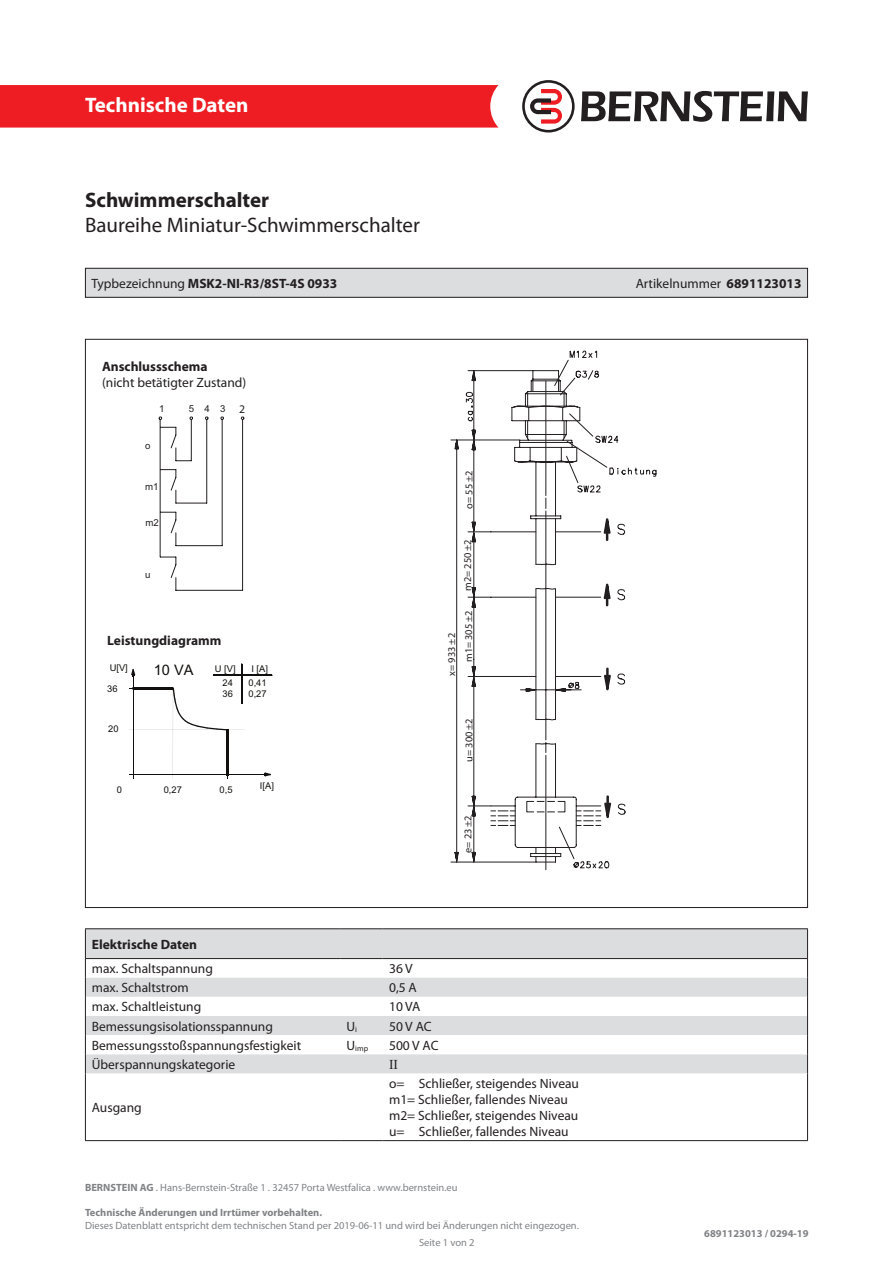
<style>
.page{position:relative;width:893px;height:1263px;background:#fff}
.page>*{position:absolute;margin:0;border:0;box-sizing:border-box;transform-origin:0 0}
.t1{font:21px "Myriad Pro";color:#231f20}
.t2{font:700 21px "Myriad Pro";color:#231f20}
.t3{font:700 21px "Myriad Pro";color:#fff}
.t4{font:14.4px "Arial";color:#11100e}
.t5{font:13.5px/16.2px "Myriad Pro";color:#231f20}
.t6{font:700 13.5px "Myriad Pro";color:#231f20}
.t7{font:13.5px "Times New Roman";color:#231f20}
.t8{font:11.7px "Myriad Pro";color:#231f20}
.t9{font:10.5px "Myriad Pro";color:#808285}
.t10{font:700 10.5px "Myriad Pro";color:#808285}
.t11{font:10.35px "Myriad Pro";color:#231f20}
.t12{font:9.6px "Arial";color:#231f20}
.t13{font:9.3px "Arial";color:#11100e}
.t14{font:7.8px "Myriad Pro";color:#231f20}
.s1{font-weight:400}
.s2{font-weight:700}
</style>
<div class="page">
<div style="left:0;top:85px;width:498px;height:43px;background:#ee1d23"></div>
<svg style="left:581px;top:91px;width:227px;height:31px"></svg>
<svg style="left:522px;top:80px;width:53px;height:53px"></svg>
<svg style="left:158px;top:416px;width:86px;height:175px"></svg>
<svg style="left:450px;top:370px;width:97px;height:500px"></svg>
<svg style="left:490px;top:351px;width:166px;height:518px"></svg>
<svg style="left:602px;top:573px;width:24px;height:256px"></svg>
<svg style="left:535px;top:812px;width:19px;height:1px"></svg>
<svg style="left:537px;top:801px;width:19px;height:1px"></svg>
<svg style="left:467px;top:507px;width:158px;height:35px"></svg>
<img style="left:215px;top:663px;width:58px;height:14px">
<hr style="left:213px;top:675px;width:59px;height:1px;background:#12100f">
<hr style="left:241px;top:664px;width:1px;height:39px;background:#12100f">
<hr style="left:133px;top:774px;width:137px;height:1px;background:#12100f">
<hr style="left:129px;top:729px;width:116px;height:1px;background:#1a1a18">
<hr style="left:133px;top:670px;width:1px;height:104px;background:#12100f">
<hr style="left:133px;top:687px;width:40px;height:3px;background:#12100f">
<svg style="left:265px;top:772px;width:6px;height:5px"></svg>
<svg style="left:131px;top:669px;width:5px;height:8px"></svg>
<hr style="left:226px;top:729px;width:3px;height:46px;background:#12100f">
<hr style="left:173px;top:689px;width:1px;height:89px;background:#1a1a18">
<svg style="left:173px;top:687px;width:51px;height:43px"></svg>
<div style="left:85px;top:268px;width:722px;height:29px;background:#dcdddf"></div>
<div style="left:85px;top:268px;width:723px;height:30px;border:1px solid #231f20"></div>
<svg style="left:86px;top:1073px;width:721px;height:1px"></svg>
<hr style="left:807px;top:1073px;width:1px;height:67px;background:#231f20">
<hr style="left:85px;top:928px;width:255px;height:1px;background:#231f20">
<hr style="left:340px;top:928px;width:43px;height:1px;background:#231f20">
<hr style="left:383px;top:928px;width:425px;height:1px;background:#231f20">
<svg style="left:85px;top:929px;width:723px;height:144px"></svg>
<hr style="left:85px;top:958px;width:255px;height:1px;background:#231f20">
<hr style="left:340px;top:958px;width:43px;height:1px;background:#231f20">
<hr style="left:383px;top:958px;width:425px;height:1px;background:#231f20">
<hr style="left:85px;top:1140px;width:255px;height:1px;background:#231f20">
<hr style="left:340px;top:1140px;width:43px;height:1px;background:#231f20">
<hr style="left:383px;top:1140px;width:425px;height:1px;background:#231f20">
<hr style="left:85px;top:1073px;width:1px;height:67px;background:#231f20">
<h1 class="t3" style="left:85px;top:91px;width:165px">Technische Daten</h1>
<p class="t2" style="left:85px;top:186px;width:186px">Schwimmerschalter</p>
<p class="t1" style="left:85px;top:212px;width:336px">Baureihe Miniatur-Schwimmerschalter</p>
<p class="t6" style="left:91px;top:274px;width:248px"><span class="s1">Typbezeichnung</span> MSK2-NI-R3/8ST-4S 0933</p>
<p class="t5" style="left:636px;top:275px;width:167px">Artikelnummer <span class="s2">6891123013</span></p>
<p class="t5" style="left:102px;top:358px;width:146px"><span class="s2">Anschlussschema<br></span>(nicht betätigter Zustand)</p>
<p class="t12" style="left:159px;top:402px;width:7px">1</p>
<p class="t12" style="left:220px;top:402px;width:7px">3</p>
<p class="t12" style="left:189px;top:402px;width:23px">5 4</p>
<p class="t12" style="left:145px;top:439px;width:7px">o</p>
<p class="t12" style="left:145px;top:480px;width:15px">m1</p>
<p class="t12" style="left:145px;top:516px;width:15px">m2</p>
<p class="t8" style="left:239px;top:401px;width:7px">2</p>
<p class="t12" style="left:145px;top:568px;width:7px">u</p>
<p class="t6" style="left:107px;top:631px;width:116px">Leistungdiagramm</p>
<p class="t13" style="left:110px;top:662px;width:20px">U[V]</p>
<p class="t4" style="left:154px;top:660px;width:41px">10 VA</p>
<p class="t13" style="left:107px;top:682px;width:12px">36</p>
<p class="t13" style="left:108px;top:723px;width:12px">20</p>
<p class="t13" style="left:215px;top:662px;width:22px">U [V]</p>
<p class="t13" style="left:251px;top:662px;width:18px">I [A]</p>
<p class="t13" style="left:223px;top:676px;width:12px">24</p>
<p class="t13" style="left:248px;top:676px;width:20px">0,41</p>
<p class="t13" style="left:223px;top:688px;width:12px">36</p>
<p class="t13" style="left:248px;top:688px;width:20px">0,27</p>
<p class="t13" style="left:117px;top:783px;width:7px">0</p>
<p class="t13" style="left:220px;top:783px;width:15px">0,5</p>
<p class="t13" style="left:164px;top:783px;width:20px">0,27</p>
<p class="t13" style="left:260px;top:779px;width:16px">I[A]</p>
<p class="t11" style="left:445px;top:676px;width:44px;rotate:-90deg">x= 933 ±2</p>
<p class="t11" style="left:462px;top:508px;width:40px;rotate:-90deg">o= 55 ±2</p>
<p class="t11" style="left:461px;top:591px;width:53px;rotate:-90deg">m2= 250 ±2</p>
<p class="t11" style="left:462px;top:662px;width:53px;rotate:-90deg">m1= 305 ±2</p>
<p class="t11" style="left:462px;top:762px;width:45px;rotate:-90deg">u= 300 ±2</p>
<p class="t11" style="left:462px;top:853px;width:39px;rotate:-90deg">e= 23 ±2</p>
<p class="t6" style="left:92px;top:935px;width:107px">Elektrische Daten</p>
<p class="t5" style="left:92px;top:960px;width:123px">max. Schaltspannung</p>
<p class="t5" style="left:389px;top:960px;width:25px">36 V</p>
<p class="t5" style="left:92px;top:979px;width:98px">max. Schaltstrom</p>
<p class="t5" style="left:389px;top:979px;width:29px">0,5 A</p>
<p class="t5" style="left:92px;top:999px;width:111px">max. Schaltleistung</p>
<p class="t5" style="left:389px;top:999px;width:33px">10 VA</p>
<p class="t5" style="left:92px;top:1018px;width:183px">Bemessungsisolationsspannung</p>
<p class="t5" style="left:347px;top:1018px;width:12px">U<sub>i</sub></p>
<p class="t5" style="left:389px;top:1018px;width:44px">50 V AC</p>
<p class="t5" style="left:92px;top:1037px;width:211px">Bemessungsstoßspannungsfestigkeit</p>
<p class="t14" style="left:347px;top:1044px;width:23px"><sup>U</sup>imp</p>
<p class="t5" style="left:389px;top:1037px;width:51px">500 V AC</p>
<p class="t5" style="left:92px;top:1056px;width:145px">Überspannungskategorie</p>
<p class="t7" style="left:389px;top:1054px;width:10px">II</p>
<p class="t5" style="left:92px;top:1099px;width:51px">Ausgang</p>
<p class="t5" style="left:389px;top:1075px;width:191px">o= Schließer, steigendes Niveau</p>
<p class="t5" style="left:389px;top:1091px;width:180px">m1= Schließer, fallendes Niveau</p>
<p class="t5" style="left:389px;top:1107px;width:191px">m2= Schließer, steigendes Niveau</p>
<p class="t5" style="left:389px;top:1123px;width:181px">u= Schließer, fallendes Niveau</p>
<p class="t9" style="left:85px;top:1181px;width:374px"><span class="s2">BERNSTEIN AG</span> . Hans-Bernstein-Straße 1 . 32457 Porta Westfalica . www.bernstein.eu</p>
<p class="t10" style="left:85px;top:1206px;width:239px">Technische Änderungen und Irrtümer vorbehalten.</p>
<p class="t9" style="left:85px;top:1219px;width:495px">Dieses Datenblatt entspricht dem technischen Stand per 2019-06-11 und wird bei Änderungen nicht eingezogen.</p>
<p class="t9" style="left:419px;top:1236px;width:57px">Seite 1 von 2</p>
<p class="t10" style="left:704px;top:1227px;width:106px">6891123013 / 0294-19</p>
</div>
